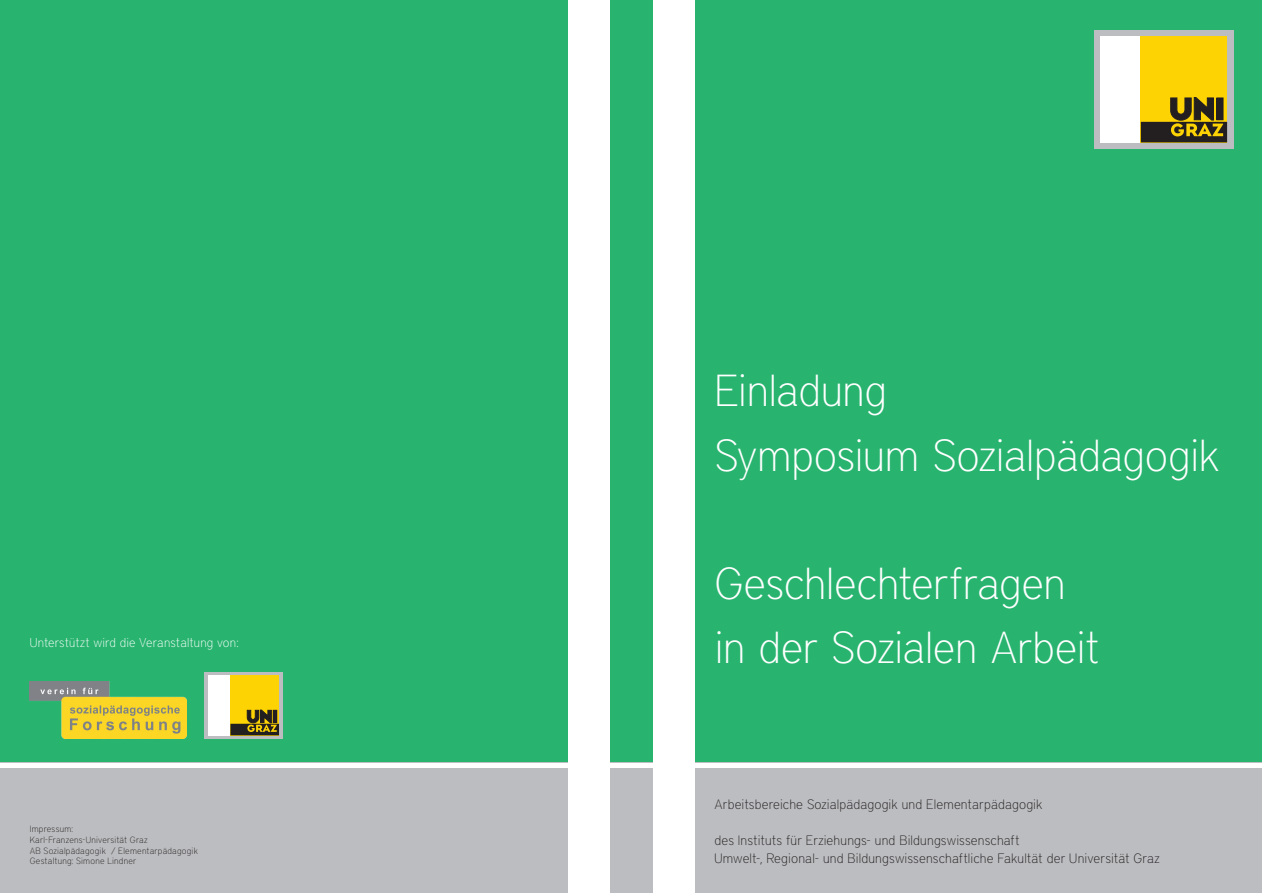
<style>
.page{position:relative;width:1263px;height:893px;background:#fff}
.page>*{position:absolute;margin:0;border:0;box-sizing:border-box;transform-origin:0 0}
.t1{font:100 44.55px/64.2px "District";letter-spacing:-.01em;color:#fff}
.t2{font:100 13.5px/18px "District";letter-spacing:.01em;color:#231f20}
.t3{font:100 12.75px "District";letter-spacing:.01em;color:#fff}
.t4{font:100 9px/10.8px "District";letter-spacing:.025em;color:#231f20}
</style>
<div class="page">
<div style="left:695px;top:0;width:567px;height:767px;background:#28b46f"></div>
<div style="left:0;top:0;width:568px;height:767px;background:#28b46f"></div>
<div style="left:610px;top:0;width:43px;height:767px;background:#28b46f"></div>
<div style="left:0;top:763px;width:568px;height:130px;background:#bcbdc0"></div>
<div style="left:695px;top:763px;width:567px;height:130px;background:#bcbdc0"></div>
<div style="left:610px;top:763px;width:43px;height:130px;background:#bcbdc0"></div>
<hr style="left:0;top:763px;width:1262px;height:4px;background:#fff">
<div style="left:1094px;top:30px;width:139px;height:119px;background:#bcbdc0"></div>
<div style="left:1100px;top:36px;width:41px;height:106px;background:#fff"></div>
<div style="left:1141px;top:36px;width:86px;height:106px;background:#fed304"></div>
<svg style="left:1141px;top:97px;width:86px;height:45px"></svg>
<div style="left:204px;top:672px;width:78px;height:67px;background:#bcbdc0"></div>
<div style="left:208px;top:675px;width:22px;height:60px;background:#fff"></div>
<div style="left:230px;top:675px;width:49px;height:60px;background:#fed304"></div>
<svg style="left:230px;top:710px;width:49px;height:25px"></svg>
<img style="left:30px;top:681px;width:157px;height:58px">
<p class="t3" style="left:30px;top:635px;width:210px">Unterstützt wird die Veranstaltung von:</p>
<p class="t4" style="left:30px;top:823px;width:170px">Impressum:<br>Karl-Franzens-Universität Graz<br>AB Sozialpädagogik / Elementarpädagogik<br>Gestaltung: Simone Lindner</p>
<h1 class="t1" style="left:714px;top:358px;width:507px">Einladung<br>Symposium Sozialpädagogik</h1>
<h1 class="t1" style="left:714px;top:551px;width:387px">Geschlechterfragen in der Sozialen Arbeit</h1>
<p class="t2" style="left:714px;top:795px;width:330px">Arbeitsbereiche Sozialpädagogik und Elementarpädagogik</p>
<p class="t2" style="left:714px;top:831px;width:447px">des Instituts für Erziehungs- und Bildungswissenschaft<br>Umwelt-, Regional- und Bildungswissenschaftliche Fakultät der Universität Graz</p>
</div>
